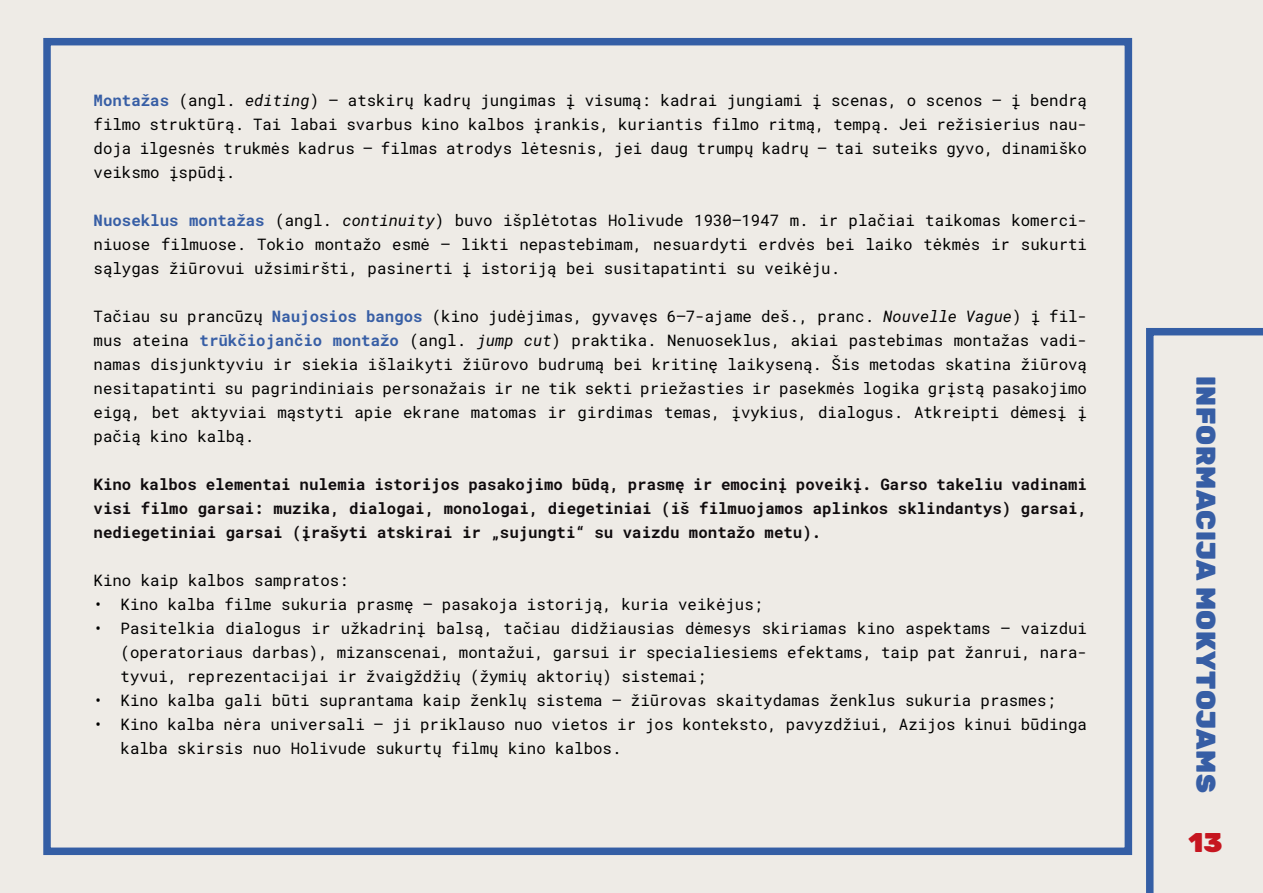
<style>
.page{position:relative;width:1263px;height:893px;background:#eeebe6}
.page>*{position:absolute;margin:0;border:0;box-sizing:border-box;transform-origin:0 0}
.poskyris{font:900 27px "Rubik";letter-spacing:.025em;color:#375ea5}
.myriadinis_10_pt_tek{font:900 27px "Rubik";color:#c61620}
.tekstas{font:15.75px/24px "Roboto Mono";color:#000;text-align:justify}
.tekstas-2{font:700 15.75px/24px "Roboto Mono";color:#0f0b0d;text-align:justify}
.s1{font-weight:700;color:#375ea5}
.s2{font-style:italic}
</style>
<div class="page">
<div style="left:43px;top:38px;width:1089px;height:817px;border:8px solid #345ea5"></div>
<svg style="left:1146px;top:328px;width:117px;height:565px"></svg>
<p class="tekstas" style="left:94px;top:88px;width:995px"><span class="s1">Montažas</span> (angl. <span class="s2">editing</span>) – atskirų kadrų jungimas į visumą: kadrai jungiami į scenas, o scenos – į bendrą filmo struktūrą. Tai labai svarbus kino kalbos įrankis, kuriantis filmo ritmą, tempą. Jei režisierius nau&shy;doja ilgesnės trukmės kadrus – filmas atrodys lėtesnis, jei daug trumpų kadrų – tai suteiks gyvo, dinamiško veiksmo įspūdį.</p>
<p class="tekstas" style="left:94px;top:208px;width:995px"><span class="s1">Nuoseklus montažas</span> (angl. <span class="s2">continuity</span>) buvo išplėtotas Holivude 1930–1947 m. ir plačiai taikomas komerci&shy;niuose filmuose. Tokio montažo esmė – likti nepastebimam, nesuardyti erdvės bei laiko tėkmės ir sukurti sąlygas žiūrovui užsimiršti, pasinerti į istoriją bei susitapatinti su veikėju.</p>
<p class="tekstas" style="left:94px;top:304px;width:995px">Tačiau su prancūzų <span class="s1">Naujosios bangos</span> (kino judėjimas, gyvavęs 6–7-ajame deš., pranc. <span class="s2">Nouvelle Vague</span>) į fil&shy;mus ateina <span class="s1">trūkčiojančio montažo</span> (angl. <span class="s2">jump cut</span>) praktika. Nenuoseklus, akiai pastebimas montažas vadi&shy;namas disjunktyviu ir siekia išlaikyti žiūrovo budrumą bei kritinę laikyseną. Šis metodas skatina žiūrovą nesitapatinti su pagrindiniais personažais ir ne tik sekti priežasties ir pasekmės logika grįstą pasakojimo eigą, bet aktyviai mąstyti apie ekrane matomas ir girdimas temas, įvykius, dialogus. Atkreipti dėmesį į pačią kino kalbą.</p>
<p class="tekstas-2" style="left:94px;top:472px;width:995px">Kino kalbos elementai nulemia istorijos pasakojimo būdą, prasmę ir emocinį poveikį. Garso takeliu vadinami visi filmo garsai: muzika, dialogai, monologai, diegetiniai (iš filmuojamos aplinkos sklindantys) garsai, nediegetiniai garsai (įrašyti atskirai ir „sujungti“ su vaizdu montažo metu).</p>
<p class="tekstas" style="left:94px;top:568px;width:257px">Kino kaip kalbos sampratos:</p>
<p class="tekstas" style="left:94px;top:592px;width:671px">• Kino kalba filme sukuria prasmę – pasakoja istoriją, kuria veikėjus;</p>
<p class="tekstas" style="left:121px;top:616px;width:968px;text-indent:-27px">• Pasitelkia dialogus ir užkadrinį balsą, tačiau didžiausias dėmesys skiriamas kino aspektams – vaizdui (operatoriaus darbas), mizanscenai, montažui, garsui ir specialiesiems efektams, taip pat žanrui, nara&shy;tyvui, reprezentacijai ir žvaigždžių (žymių aktorių) sistemai;</p>
<p class="tekstas" style="left:94px;top:688px;width:964px">• Kino kalba gali būti suprantama kaip ženklų sistema – žiūrovas skaitydamas ženklus sukuria prasmes;</p>
<p class="tekstas" style="left:121px;top:712px;width:968px;text-indent:-27px">• Kino kalba nėra universali – ji priklauso nuo vietos ir jos konteksto, pavyzdžiui, Azijos kinui būdinga kalba skirsis nuo Holivude sukurtų filmų kino kalbos.</p>
<p class="poskyris" style="left:1222px;top:376px;width:419px;rotate:90deg">INFORMACIJA MOKYTOJAMS</p>
<p class="myriadinis_10_pt_tek" style="left:1188px;top:826px;width:36px">13</p>
</div>
